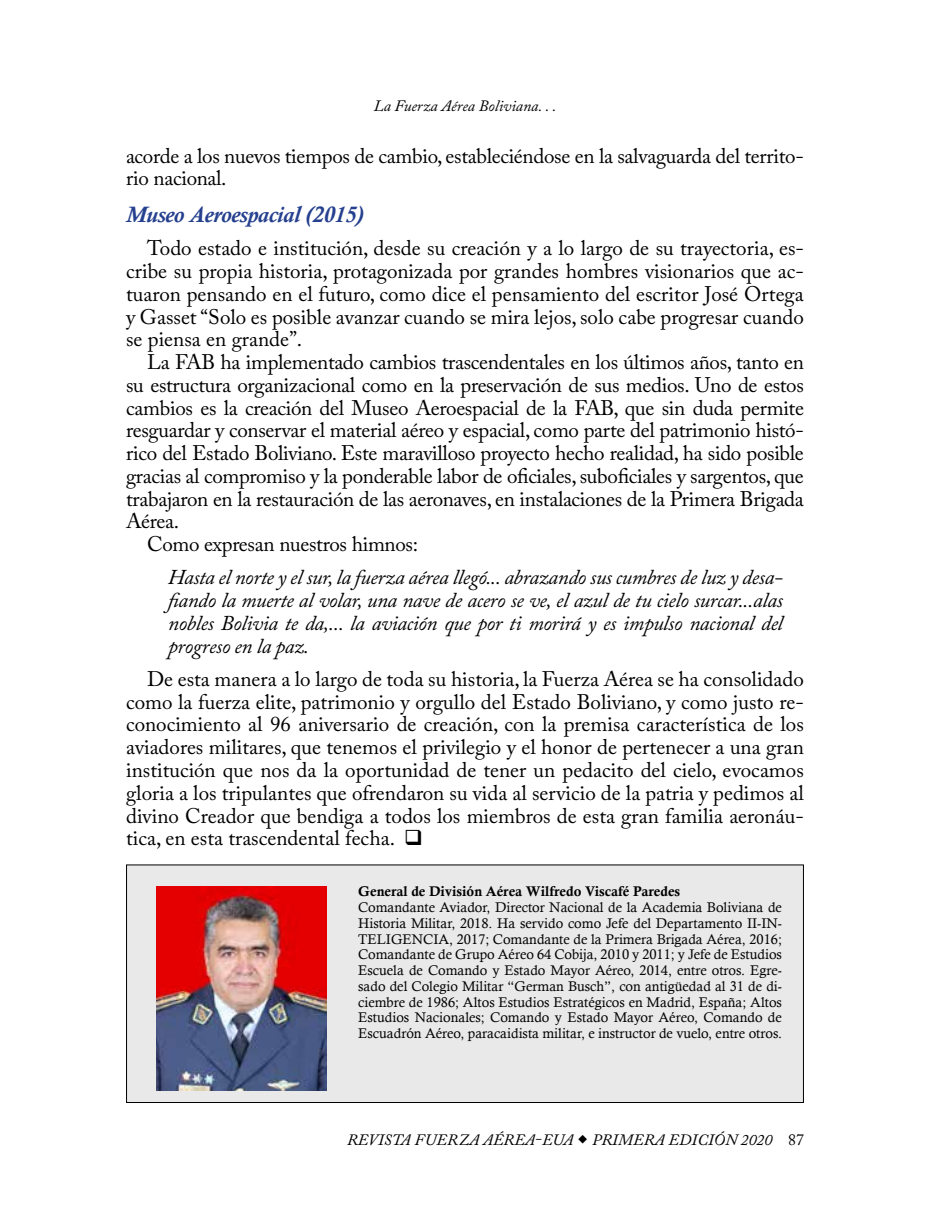
<style>
.page{position:relative;width:930px;height:1229px;background:#fff}
.page>*{position:absolute;margin:0;border:0;box-sizing:border-box;transform-origin:0 0}
.side_head{font:italic 700 22.75px "Calisto";letter-spacing:-.015em;color:#25408f}
.body{font:21px/22.8px "Adobe Caslon Pro";letter-spacing:-.015em;color:#000;text-align:justify}
.block{font:italic 21px/22.8px "Adobe Caslon Pro";letter-spacing:-.015em;color:#000;text-align:justify}
.t1{font:italic 15.75px "Adobe Caslon Pro";letter-spacing:.005em;color:#000}
.bio_text{font:14px/15.8px "Calisto";color:#000;text-align:justify}
.bio_text-2{font:14px "Calis MT Bol";color:#000}
.s1{font-style:normal}
</style>
<div class="page">
<div style="left:126px;top:865px;width:677px;height:237px;background:#e9e9ea"></div>
<img style="left:157px;top:886px;width:170px;height:204px">
<p class="t1" style="left:374px;top:97px;width:184px">La Fuerza Aérea Boliviana. . .</p>
<p class="body" style="left:126px;top:144px;width:679px">acorde a los nuevos tiempos de cambio, estableciéndose en la salvaguarda del territo&shy;rio nacional.</p>
<p class="side_head" style="left:126px;top:201px;width:238px">Museo Aeroespacial (2015)</p>
<p class="body" style="left:126px;top:237px;width:679px;text-indent:21px">Todo estado e institución, desde su creación y a lo largo de su trayectoria, es&shy;cribe su propia historia, protagonizada por grandes hombres visionarios que ac&shy;tuaron pensando en el futuro, como dice el pensamiento del escritor José Ortega y Gasset “Solo es posible avanzar cuando se mira lejos, solo cabe progresar cuando se piensa en grande”.</p>
<p class="body" style="left:126px;top:350px;width:679px;text-indent:21px">La FAB ha implementado cambios trascendentales en los últimos años, tanto en su estructura organizacional como en la preservación de sus medios. Uno de estos cambios es la creación del Museo Aeroespacial de la FAB, que sin duda permite resguardar y conservar el material aéreo y espacial, como parte del patrimonio histó&shy;rico del Estado Boliviano. Este maravilloso proyecto hecho realidad, ha sido posible gracias al compromiso y la ponderable labor de oficiales, suboficiales y sargentos, que trabajaron en la restauración de las aeronaves, en instalaciones de la Primera Brigada Aérea.</p>
<p class="body" style="left:147px;top:532px;width:272px">Como expresan nuestros himnos:</p>
<p class="block" style="left:168px;top:566px;width:616px">Hasta el norte y el sur, la fuerza aérea llegó... abrazando sus cumbres de luz y desa&shy;fiando la muerte al volar, una nave de acero se ve, el azul de tu cielo surcar...alas nobles Bolivia te da,... la aviación que por ti morirá y es impulso nacional del progreso en la paz.</p>
<p class="body" style="left:126px;top:667px;width:679px;text-indent:21px">De esta manera a lo largo de toda su historia, la Fuerza Aérea se ha consolidado como la fuerza elite, patrimonio y orgullo del Estado Boliviano, y como justo re&shy;conocimiento al 96 aniversario de creación, con la premisa característica de los aviadores militares, que tenemos el privilegio y el honor de pertenecer a una gran institución que nos da la oportunidad de tener un pedacito del cielo, evocamos gloria a los tripulantes que ofrendaron su vida al servicio de la patria y pedimos al divino Creador que bendiga a todos los miembros de esta gran familia aeronáu&shy;tica, en esta trascendental fecha. ❑</p>
<p class="bio_text-2" style="left:358px;top:883px;width:323px">General de División Aérea Wilfredo Viscafé Paredes</p>
<p class="bio_text" style="left:358px;top:899px;width:425px">Comandante Aviador, Director Nacional de la Academia Boliviana de Historia Militar, 2018. Ha servido como Jefe del Departamento II-IN-TELIGENCIA, 2017; Comandante de la Primera Brigada Aérea, 2016; Comandante de Grupo Aéreo 64 Cobija, 2010 y 2011; y Jefe de Estudios Escuela de Comando y Estado Mayor Aéreo, 2014, entre otros. Egre&shy;sado del Colegio Militar “German Busch”, con antigüedad al 31 de di&shy;ciembre de 1986; Altos Estudios Estratégicos en Madrid, España; Altos Estudios Nacionales; Comando y Estado Mayor Aéreo, Comando de Escuadrón Aéreo, paracaidista militar, e instructor de vuelo, entre otros.</p>
<p class="t1" style="left:347px;top:1130px;width:458px">REVISTA FUERZA AÉREA-EUA PRIMERA EDICIÓN 2020 <span class="s1">87</span></p>
</div>
